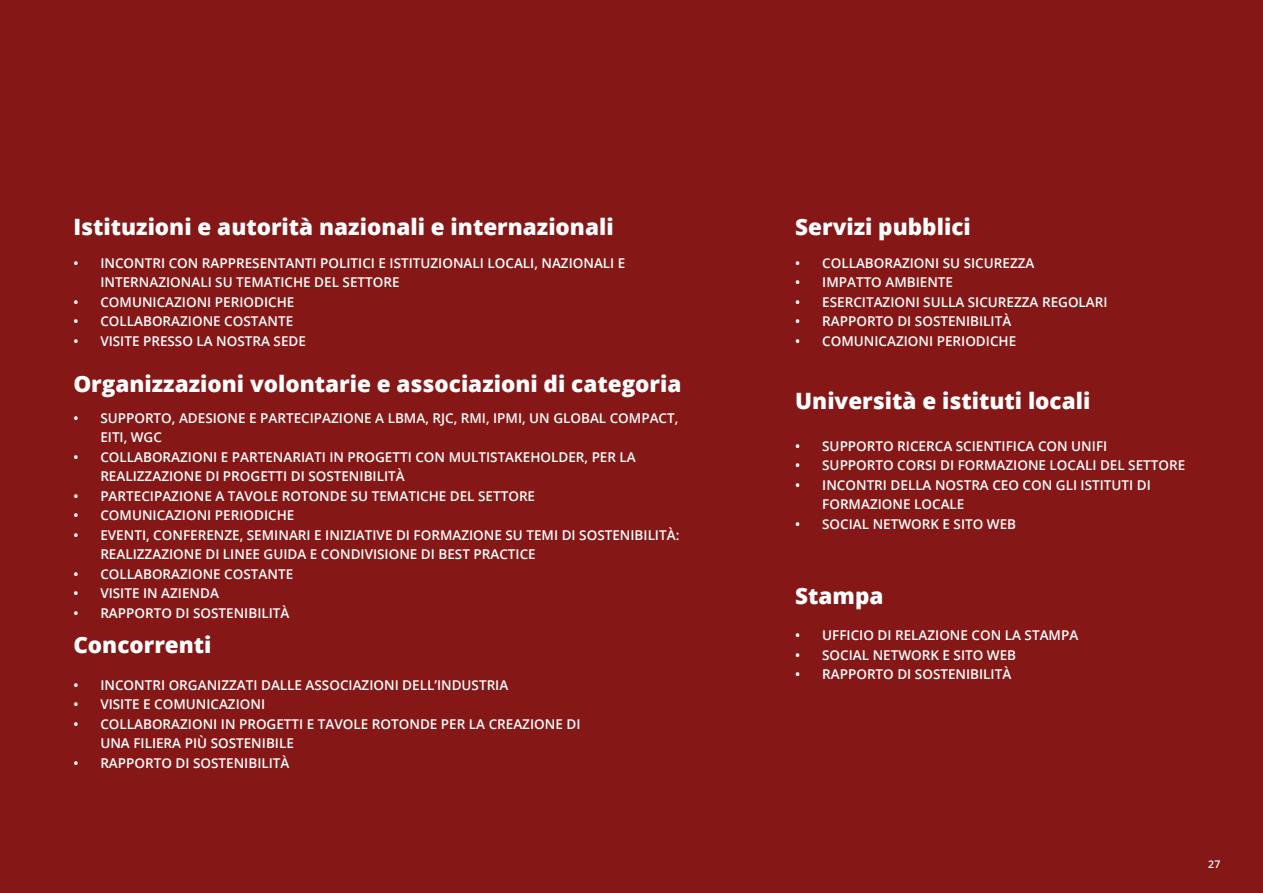
<style>
.page{position:relative;width:1263px;height:893px;background:#851817}
.page>*{position:absolute;margin:0;border:0;box-sizing:border-box;transform-origin:0 0}
.t1{font:800 22.5px "Open Sans";color:#fff}
.t2{font:600 13.5px/19.5px "Open Sans";color:#fff}
.Caption___Footer__al{font:600 10.5px "Open Sans";color:#fff}
</style>
<div class="page">
<p class="t1" style="left:73px;top:210px;width:542px">Istituzioni e autorità nazionali e internazionali</p>
<p class="t2" style="left:100px;top:253px;width:527px;text-indent:-27px">• INCONTRI CON RAPPRESENTANTI POLITICI E ISTITUZIONALI LOCALI, NAZIONALI E<br>INTERNAZIONALI SU TEMATICHE DEL SETTORE</p>
<p class="t2" style="left:73px;top:292px;width:222px">• COMUNICAZIONI PERIODICHE</p>
<p class="t2" style="left:73px;top:311px;width:221px">• COLLABORAZIONE COSTANTE</p>
<p class="t2" style="left:73px;top:331px;width:234px">• VISITE PRESSO LA NOSTRA SEDE</p>
<p class="t1" style="left:73px;top:366px;width:610px">Organizzazioni volontarie e associazioni di categoria</p>
<p class="t2" style="left:100px;top:408px;width:580px;text-indent:-27px">• SUPPORTO, ADESIONE E PARTECIPAZIONE A LBMA, RJC, RMI, IPMI, UN GLOBAL COMPACT,<br>EITI, WGC</p>
<p class="t2" style="left:100px;top:447px;width:537px;text-indent:-27px">• COLLABORAZIONI E PARTENARIATI IN PROGETTI CON MULTISTAKEHOLDER, PER LA<br>REALIZZAZIONE DI PROGETTI DI SOSTENIBILITÀ</p>
<p class="t2" style="left:73px;top:486px;width:463px">• PARTECIPAZIONE A TAVOLE ROTONDE SU TEMATICHE DEL SETTORE</p>
<p class="t2" style="left:73px;top:505px;width:222px">• COMUNICAZIONI PERIODICHE</p>
<p class="t2" style="left:100px;top:525px;width:580px;text-indent:-27px">• EVENTI, CONFERENZE, SEMINARI E INIZIATIVE DI FORMAZIONE SU TEMI DI SOSTENIBILITÀ:<br>REALIZZAZIONE DI LINEE GUIDA E CONDIVISIONE DI BEST PRACTICE</p>
<p class="t2" style="left:73px;top:564px;width:221px">• COLLABORAZIONE COSTANTE</p>
<p class="t2" style="left:73px;top:583px;width:147px">• VISITE IN AZIENDA</p>
<p class="t2" style="left:73px;top:603px;width:218px">• RAPPORTO DI SOSTENIBILITÀ</p>
<p class="t1" style="left:73px;top:627px;width:140px">Concorrenti</p>
<p class="t2" style="left:73px;top:675px;width:436px">• INCONTRI ORGANIZZATI DALLE ASSOCIAZIONI DELL’INDUSTRIA</p>
<p class="t2" style="left:73px;top:694px;width:193px">• VISITE E COMUNICAZIONI</p>
<p class="t2" style="left:100px;top:714px;width:482px;text-indent:-27px">• COLLABORAZIONI IN PROGETTI E TAVOLE ROTONDE PER LA CREAZIONE DI<br>UNA FILIERA PIÙ SOSTENIBILE</p>
<p class="t2" style="left:73px;top:753px;width:218px">• RAPPORTO DI SOSTENIBILITÀ</p>
<p class="t1" style="left:795px;top:210px;width:177px">Servizi pubblici</p>
<p class="t2" style="left:795px;top:253px;width:241px">• COLLABORAZIONI SU SICUREZZA</p>
<p class="t2" style="left:795px;top:272px;width:159px">• IMPATTO AMBIENTE</p>
<p class="t2" style="left:795px;top:292px;width:314px">• ESERCITAZIONI SULLA SICUREZZA REGOLARI</p>
<p class="t2" style="left:795px;top:311px;width:218px">• RAPPORTO DI SOSTENIBILITÀ</p>
<p class="t2" style="left:795px;top:331px;width:222px">• COMUNICAZIONI PERIODICHE</p>
<p class="t1" style="left:795px;top:384px;width:297px">Università e istituti locali</p>
<p class="t2" style="left:795px;top:436px;width:314px">• SUPPORTO RICERCA SCIENTIFICA CON UNIFI</p>
<p class="t2" style="left:795px;top:456px;width:392px">• SUPPORTO CORSI DI FORMAZIONE LOCALI DEL SETTORE</p>
<p class="t2" style="left:822px;top:475px;width:330px;text-indent:-27px">• INCONTRI DELLA NOSTRA CEO CON GLI ISTITUTI DI<br>FORMAZIONE LOCALE</p>
<p class="t2" style="left:795px;top:514px;width:222px">• SOCIAL NETWORK E SITO WEB</p>
<p class="t1" style="left:795px;top:579px;width:90px">Stampa</p>
<p class="t2" style="left:795px;top:625px;width:285px">• UFFICIO DI RELAZIONE CON LA STAMPA</p>
<p class="t2" style="left:795px;top:645px;width:222px">• SOCIAL NETWORK E SITO WEB</p>
<p class="t2" style="left:795px;top:664px;width:218px">• RAPPORTO DI SOSTENIBILITÀ</p>
<p class="Caption___Footer__al" style="left:1208px;top:857px;width:14px">27</p>
</div>
